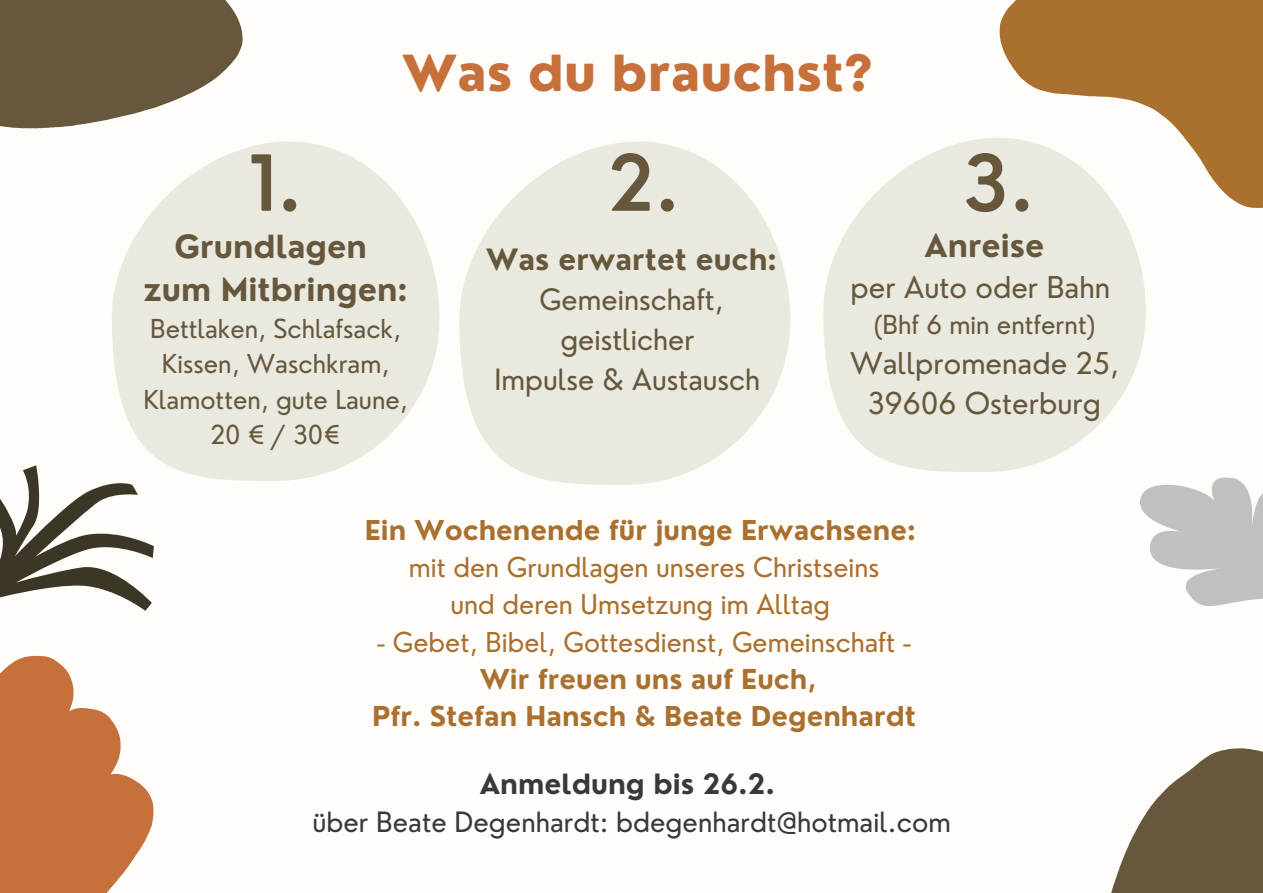
<style>
.page{position:relative;width:1263px;height:893px;background:#fffdfa}
.page>*{position:absolute;margin:0;border:0;box-sizing:border-box;transform-origin:0 0}
.t1{font:600 75.22px "Nourd";color:#66573d}
.t2{font:800 48.45px "Nourd";color:#c6703b}
.t3{font:700 31.12px/43.3px "Nourd";color:#66573d;text-align:center}
.t4{font:700 30.9px "Nourd";color:#66573d}
.t5{font:29.33px/40.5px "Nourd";color:#66573d;text-align:center}
.t6{font:28.65px/40px "Nourd";color:#66573d;text-align:center}
.t7{font:700 28.65px "Nourd";color:#66573d}
.t8{font:27.3px "Nourd";color:#393939}
.t9{font:700 27.3px "Nourd";color:#393939}
.t10{font:26.7px/37.1px "Nourd";color:#a97030;text-align:center}
.t11{font:700 26.7px/37.1px "Nourd";color:#a97030;text-align:center}
.t12{font:25.58px "Nourd";color:#66573d}
.t13{font:25.42px/35.5px "Nourd";color:#66573d;text-align:center}
</style>
<div class="page">
<svg style="left:0;top:465px;width:154px;height:146px"></svg>
<svg style="left:459px;top:142px;width:331px;height:343px;fill:#e9e9df"></svg>
<svg style="left:112px;top:142px;width:327px;height:339px;fill:#e9e9df"></svg>
<svg style="left:823px;top:138px;width:323px;height:334px;fill:#e9e9df"></svg>
<svg style="left:0;top:655px;width:154px;height:238px;fill:#c6703b"></svg>
<svg style="left:1127px;top:467px;width:136px;height:139px"></svg>
<svg style="left:985px;top:0;width:278px;height:275px"></svg>
<svg style="left:0;top:0;width:258px;height:204px"></svg>
<svg style="left:1111px;top:748px;width:152px;height:145px"></svg>
<h2 class="t2" style="left:402px;top:43px;width:472px">Was du brauchst?</h2>
<h1 class="t1" style="left:248px;top:135px;width:56px">1.</h1>
<h1 class="t1" style="left:608px;top:135px;width:74px">2.</h1>
<h1 class="t1" style="left:963px;top:135px;width:74px">3.</h1>
<p class="t7" style="left:486px;top:241px;width:292px">Was erwartet euch:</p>
<p class="t6" style="left:495px;top:279px;width:267px">Gemeinschaft, geistlicher<br>Impulse &amp; Austausch</p>
<p class="t4" style="left:924px;top:226px;width:121px">Anreise</p>
<p class="t5" style="left:850px;top:266px;width:261px">per Auto oder Bahn</p>
<p class="t12" style="left:874px;top:309px;width:223px">(Bhf 6 min entfernt)</p>
<p class="t5" style="left:850px;top:342px;width:270px">Wallpromenade 25,<br>39606 Osterburg</p>
<p class="t3" style="left:143px;top:224px;width:266px">Grundlagen zum Mitbringen:</p>
<p class="t13" style="left:143px;top:310px;width:266px">Bettlaken, Schlafsack,<br>Kissen, Waschkram,<br>Klamotten, gute Laune,<br>20 € / 30€</p>
<p class="t11" style="left:365px;top:511px;width:552px">Ein Wochenende für junge Erwachsene:</p>
<p class="t10" style="left:409px;top:549px;width:472px">mit den Grundlagen unseres Christseins und deren Umsetzung im Alltag</p>
<p class="t10" style="left:377px;top:623px;width:536px">- Gebet, Bibel, Gottesdienst, Gemeinschaft -</p>
<p class="t11" style="left:372px;top:660px;width:545px">Wir freuen uns auf Euch,<br>Pfr. Stefan Hansch &amp; Beate Degenhardt</p>
<p class="t9" style="left:480px;top:767px;width:297px">Anmeldung bis 26.2.</p>
<p class="t8" style="left:312px;top:805px;width:640px">über Beate Degenhardt: bdegenhardt@hotmail.com</p>
</div>
